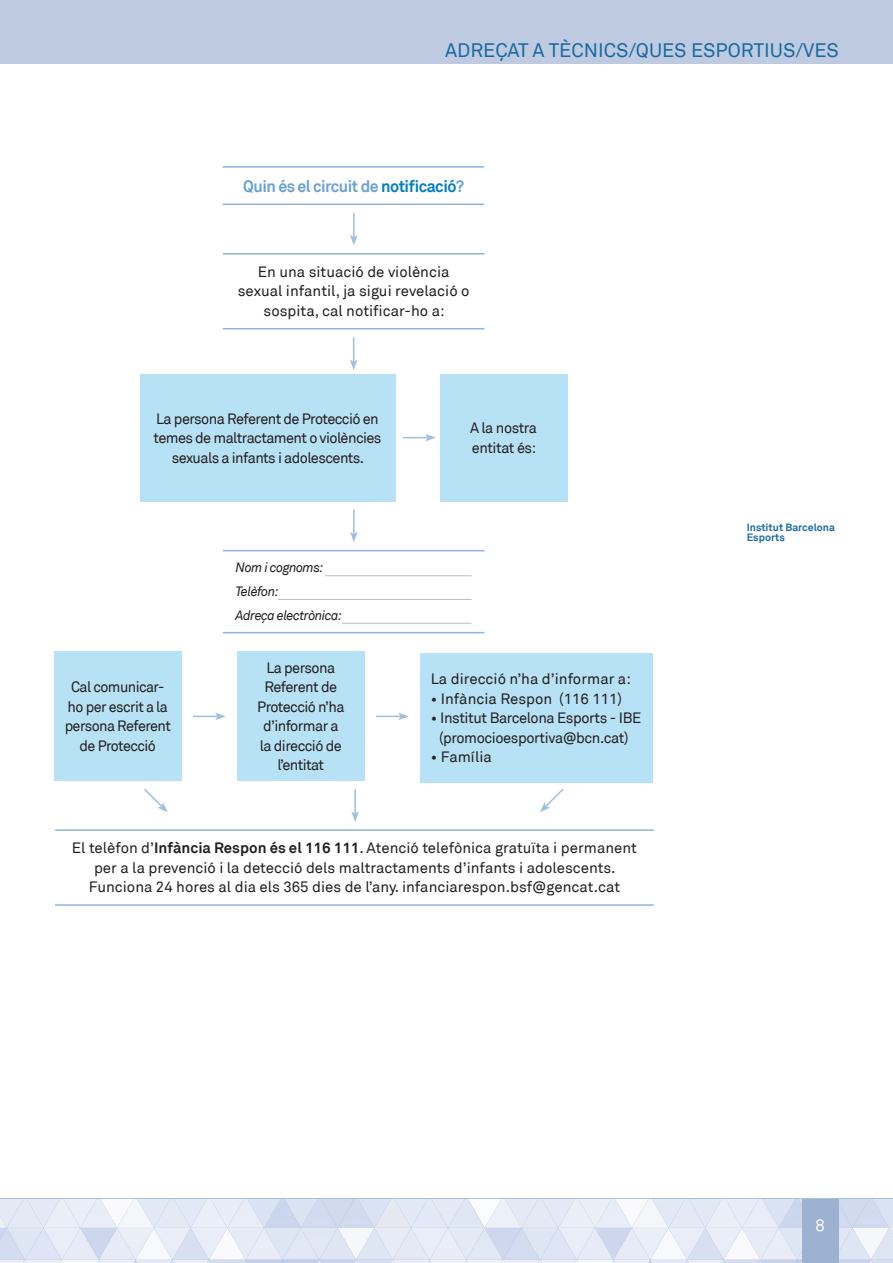
<style>
.page{position:relative;width:893px;height:1263px;background:#fff}
.page>*{position:absolute;margin:0;border:0;box-sizing:border-box;transform-origin:0 0}
.t1{font:19.5px "Akkurat";color:#1869a0}
.t2{font:700 16.5px "Akkurat";letter-spacing:-.03em;color:#69a2d3}
.t3{font:300 16.5px "Akkurat";color:#fff}
.t4{font:15px/19.5px "Akkurat";letter-spacing:-.01em;color:#231f20;text-align:center}
.t5{font:15px/19.5px "Akkurat";letter-spacing:-.04em;color:#231f20;text-align:center}
.t6{font:15px/19.5px "Akkurat";letter-spacing:-.03em;color:#231f20}
.t7{font:15px/19.5px "Akkurat";letter-spacing:-.04em;color:#231f20;text-align:center;scale:.96 1}
.t8{font:italic 13.5px/23.7px "Akkurat";letter-spacing:-.04em;color:#231f20}
.t9{font:700 10.5px/10.5px "Akkurat";color:#1869a0}
.s1{color:#007ebf}
.s2{font-weight:700}
</style>
<div class="page">
<div style="left:0;top:0;width:893px;height:64px;background:#becadf"></div>
<svg style="left:0;top:1199px;width:893px;height:64px;background:#e2e8f4"></svg>
<div style="left:802px;top:1199px;width:37px;height:64px;background:#9db1d0"></div>
<hr style="left:353px;top:213px;width:2px;height:24px;background:#9fbee1">
<svg style="left:350px;top:235px;width:8px;height:10px"></svg>
<hr style="left:223px;top:253px;width:261px;height:2px;background:#8db4dc">
<hr style="left:223px;top:328px;width:261px;height:1px;background:#8db4dc">
<hr style="left:353px;top:509px;width:2px;height:25px;background:#9fbee1">
<svg style="left:350px;top:532px;width:8px;height:10px"></svg>
<hr style="left:223px;top:550px;width:261px;height:1px;background:#8db4dc">
<hr style="left:223px;top:632px;width:261px;height:1px;background:#8db4dc">
<hr style="left:325px;top:575px;width:147px;height:1px;background:#bcbdc0">
<hr style="left:278px;top:599px;width:194px;height:1px;background:#bcbdc0">
<hr style="left:342px;top:623px;width:130px;height:1px;background:#bcbdc0">
<hr style="left:223px;top:166px;width:261px;height:2px;background:#8db4dc">
<hr style="left:223px;top:204px;width:261px;height:1px;background:#8db4dc">
<svg style="left:403px;top:434px;width:33px;height:7px"></svg>
<div style="left:440px;top:374px;width:127px;height:128px;background:#b7e1f5"></div>
<svg style="left:350px;top:337px;width:7px;height:33px"></svg>
<div style="left:140px;top:374px;width:255px;height:128px;background:#b7e1f5"></div>
<hr style="left:55px;top:829px;width:599px;height:2px;background:#8db4dc">
<hr style="left:55px;top:904px;width:599px;height:2px;background:#8db4dc">
<div style="left:54px;top:652px;width:128px;height:129px;background:#b7e1f5"></div>
<div style="left:237px;top:652px;width:128px;height:129px;background:#b7e1f5"></div>
<div style="left:420px;top:653px;width:233px;height:130px;background:#b7e1f5"></div>
<svg style="left:193px;top:712px;width:33px;height:8px"></svg>
<svg style="left:376px;top:712px;width:33px;height:8px"></svg>
<hr style="left:354px;top:789px;width:2px;height:25px;background:#9fbee1">
<svg style="left:351px;top:811px;width:8px;height:11px"></svg>
<svg style="left:540px;top:788px;width:24px;height:24px"></svg>
<svg style="left:144px;top:789px;width:24px;height:23px"></svg>
<h1 class="t1" style="left:445px;top:38px;width:395px">ADREÇAT A TÈCNICS/QUES ESPORTIUS/VES</h1>
<p class="t2" style="left:243px;top:175px;width:222px">Quin és el circuit de <span class="s1">notificació</span>?</p>
<p class="t4" style="left:238px;top:262px;width:233px">En una situació de violència sexual infantil, ja sigui revelació o sospita, cal notificar-ho a:</p>
<p class="t5" style="left:154px;top:409px;width:230px">La persona Referent de Protecció en temes de maltractament o violències sexuals a infants i adolescents.</p>
<p class="t8" style="left:236px;top:556px;width:108px">Nom i cognoms:<br>Telèfon:<br>Adreça electrònica:</p>
<p class="t6" style="left:470px;top:419px;width:69px">A la nostra entitat és:</p>
<p class="t7" style="left:65px;top:678px;width:112px">Cal comunicar&shy;ho per escrit a la persona Referent de Protecció</p>
<p class="t5" style="left:257px;top:658px;width:89px">La persona<br>Referent de<br>Protecció n’ha d’informar a la direcció de l’entitat</p>
<p class="t4" style="left:431px;top:670px;width:202px">La direcció n’ha d’informar a:</p>
<p class="t4" style="left:431px;top:689px;width:193px">• Infància Respon (116 111)</p>
<p class="t6" style="left:431px;top:709px;width:212px;text-align:center">• Institut Barcelona Esports - IBE (promocioesportiva@bcn.cat)</p>
<p class="t4" style="left:431px;top:748px;width:63px">• Família</p>
<p class="t4" style="left:72px;top:839px;width:567px">El telèfon d’<span class="s2">Infància Respon és el 116 111</span>. Atenció telefònica gratuïta i permanent per a la prevenció i la detecció dels maltractaments d’infants i adolescents.<br>Funciona 24 hores al dia els 365 dies de l’any. infanciarespon.bsf@gencat.cat</p>
<p class="t9" style="left:747px;top:522px;width:90px">Institut Barcelona<br>Esports</p>
<p class="t3" style="left:815px;top:1215px;width:11px">8</p>
</div>
